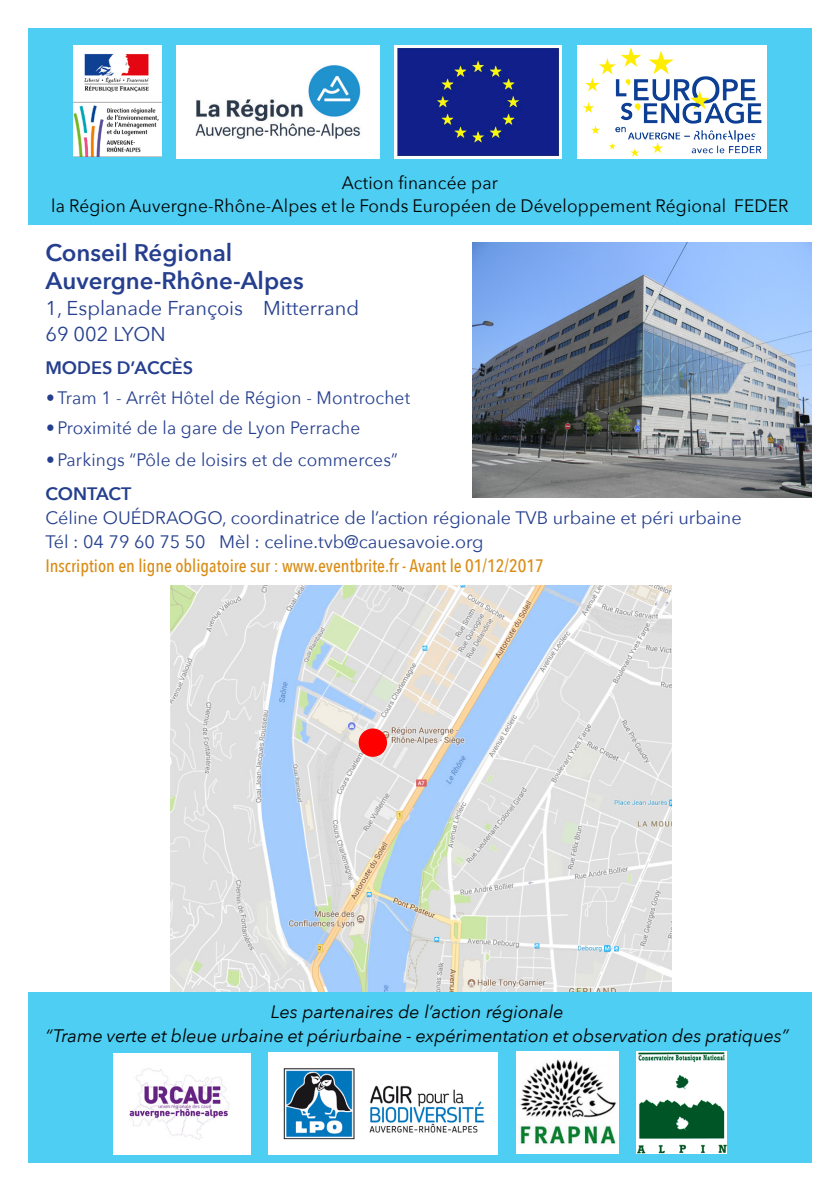
<style>
.page{position:relative;width:840px;height:1191px;background:#fff}
.page>*{position:absolute;margin:0;border:0;box-sizing:border-box;transform-origin:0 0}
.t1{font:600 24px "Avenir Next";color:#253f8e}
.t2{font:20px "Avenir Next";color:#253f8e}
.t3{font:18px "Avenir Next";color:#253f8e}
.t4{font:italic 18px "Avenir Next";color:#000}
.t5{font:18px "Avenir Next";color:#253f8e;scale:.96 1}
.Texte_commun{font:18px "Avenir Next";letter-spacing:.01em;color:#000;scale:.96 1}
.t6{font:500 18px "Avenir Next Condensed";color:#d98c15}
.t7{font:600 18px "Avenir Next";color:#253f8e}
</style>
<div class="page">
<div style="left:28px;top:28px;width:783px;height:197px;background:#4dcef2"></div>
<div style="left:28px;top:992px;width:783px;height:170px;background:#4dcef2"></div>
<img style="left:394px;top:45px;width:167px;height:114px">
<img style="left:577px;top:45px;width:189px;height:114px">
<img style="left:73px;top:45px;width:88px;height:112px">
<img style="left:176px;top:45px;width:203px;height:114px">
<img style="left:516px;top:1051px;width:102px;height:102px">
<img style="left:114px;top:1053px;width:137px;height:101px">
<img style="left:636px;top:1051px;width:89px;height:102px">
<img style="left:268px;top:1052px;width:229px;height:102px">
<img style="left:171px;top:585px;width:500px;height:407px">
<div style="left:359px;top:729px;width:27px;height:27px;background:#f00;border-radius:50%"></div>
<div style="left:358px;top:728px;width:29px;height:29px;border:2px solid #f00;border-radius:50%"></div>
<img style="left:472px;top:243px;width:339px;height:254px">
<p class="Texte_commun" style="left:341px;top:167px;width:164px">Action financée par</p>
<p class="Texte_commun" style="left:51px;top:191px;width:769px">la Région Auvergne-Rhône-Alpes et le Fonds Européen de Développement Régional FEDER</p>
<p class="t1" style="left:45px;top:232px;width:188px">Conseil Régional</p>
<p class="t1" style="left:45px;top:260px;width:260px">Auvergne-Rhône-Alpes</p>
<p class="t2" style="left:45px;top:291px;width:315px">1, Esplanade François Mitterrand</p>
<p class="t2" style="left:45px;top:317px;width:122px">69 002 LYON</p>
<p class="t7" style="left:45px;top:352px;width:149px">MODES D’ACCÈS</p>
<p class="t5" style="left:46px;top:383px;width:380px">• Tram 1 - Arrêt Hôtel de Région - Montrochet</p>
<p class="t5" style="left:46px;top:412px;width:328px">• Proximité de la gare de Lyon Perrache</p>
<p class="t5" style="left:46px;top:444px;width:368px">• Parkings “Pôle de loisirs et de commerces”</p>
<p class="t7" style="left:45px;top:478px;width:87px">CONTACT</p>
<p class="t3" style="left:45px;top:502px;width:697px">Céline OUÉDRAOGO, coordinatrice de l’action régionale TVB urbaine et péri urbaine</p>
<p class="t3" style="left:45px;top:526px;width:439px">Tél : 04 79 60 75 50 Mèl : celine.tvb@cauesavoie.org</p>
<p class="t6" style="left:45px;top:555px;width:499px">Inscription en ligne obligatoire sur : www.eventbrite.fr - Avant le 01/12/2017</p>
<p class="t4" style="left:271px;top:996px;width:294px">Les partenaires de l’action régionale</p>
<p class="t4" style="left:45px;top:1020px;width:744px">“Trame verte et bleue urbaine et périurbaine - expérimentation et observation des pratiques”</p>
</div>
